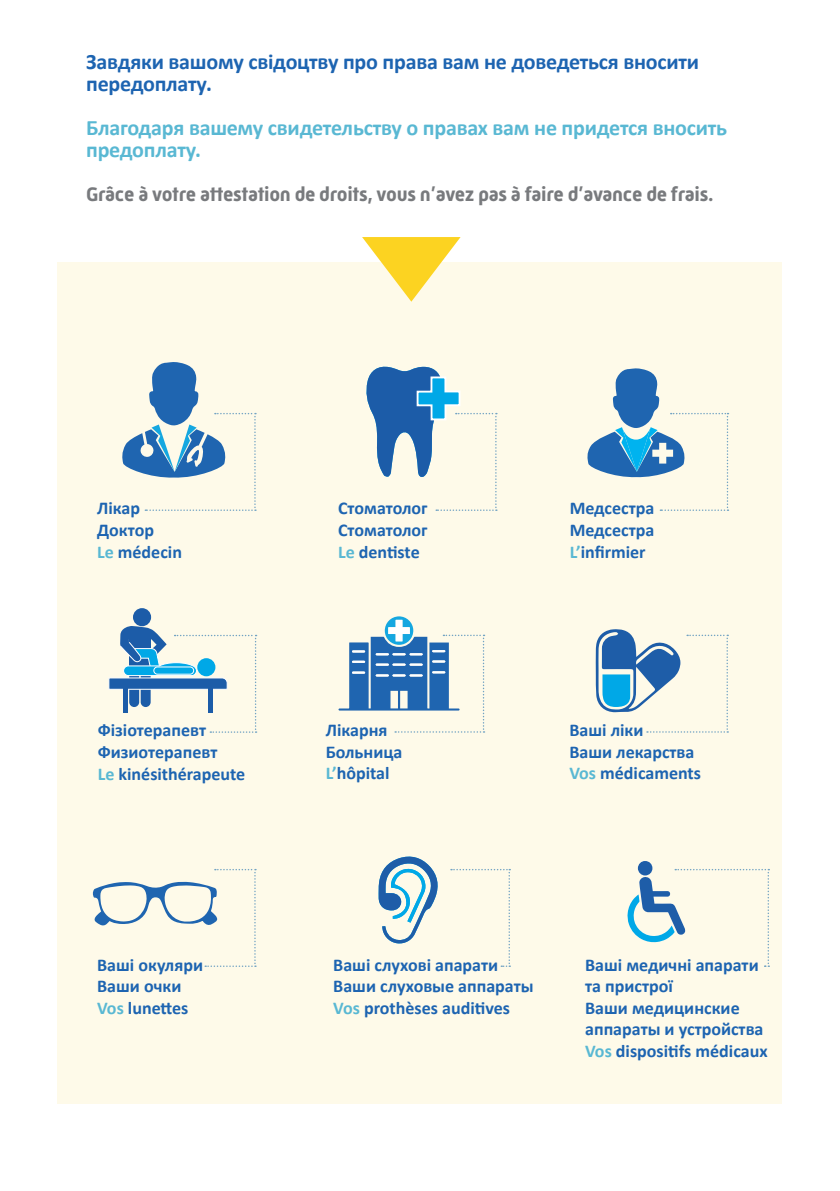
<style>
.page{position:relative;width:840px;height:1191px;background:#fff}
.page>*{position:absolute;margin:0;border:0;box-sizing:border-box;transform-origin:0 0}
.t1{font:700 22px/22px "Calibri";letter-spacing:-.01em;color:#59b8d3}
.t2{font:700 22px/22px "Calibri";letter-spacing:-.01em;color:#1d64b1}
.t3{font:700 20px "Mic 32 New";letter-spacing:-.015em;color:#787a7d}
.t4{font:700 18px/21.6px "Calibri";color:#1d64b1}
.s1{color:#59b8d3}
</style>
<div class="page">
<div style="left:58px;top:262px;width:723px;height:841px;background:#fefae9"></div>
<svg style="left:362px;top:237px;width:98px;height:65px"></svg>
<svg style="left:451px;top:869px;width:59px;height:98px"></svg>
<svg style="left:122px;top:362px;width:134px;height:149px"></svg>
<svg style="left:366px;top:366px;width:130px;height:145px"></svg>
<svg style="left:587px;top:368px;width:141px;height:143px"></svg>
<div style="left:133px;top:608px;width:18px;height:18px;background:#1c5ca8;border-radius:50%"></div>
<svg style="left:108px;top:626px;width:148px;height:107px"></svg>
<svg style="left:338px;top:616px;width:146px;height:116px"></svg>
<svg style="left:595px;top:629px;width:132px;height:103px"></svg>
<svg style="left:92px;top:869px;width:164px;height:98px"></svg>
<svg style="left:378px;top:856px;width:60px;height:88px"></svg>
<svg style="left:627px;top:864px;width:141px;height:103px"></svg>
<div style="left:637px;top:860px;width:15px;height:15px;background:#1e5da8;border-radius:50%"></div>
<p class="t2" style="left:86px;top:50px;width:614px">Завдяки вашому свідоцтву про права вам не доведеться вносити передоплату.</p>
<p class="t1" style="left:86px;top:116px;width:642px">Благодаря вашему свидетельству о правах вам не придется вносить предоплату.</p>
<p class="t3" style="left:86px;top:183px;width:628px">Grâce à votre attestation de droits, vous n’avez pas à faire d’avance de frais.</p>
<p class="t4" style="left:97px;top:497px;width:44px">Лікар</p>
<p class="t4" style="left:97px;top:518px;width:58px">Доктор</p>
<p class="t4" style="left:97px;top:540px;width:86px"><span class="s1">Le</span> médecin</p>
<p class="t4" style="left:98px;top:719px;width:110px">Фізіотерапевт</p>
<p class="t4" style="left:98px;top:740px;width:121px">Физиотерапевт</p>
<p class="t4" style="left:98px;top:762px;width:149px"><span class="s1">Le</span> kinésithérapeute</p>
<p class="t4" style="left:97px;top:953px;width:107px">Ваші окуляри</p>
<p class="t4" style="left:97px;top:974px;width:86px">Ваши очки</p>
<p class="t4" style="left:97px;top:996px;width:93px"><span class="s1">Vos</span> lunettes</p>
<p class="t4" style="left:338px;top:497px;width:91px">Стоматолог</p>
<p class="t4" style="left:338px;top:518px;width:91px">Стоматолог</p>
<p class="t4" style="left:338px;top:540px;width:83px"><span class="s1">Le</span> dentiste</p>
<p class="t4" style="left:325px;top:719px;width:63px">Лікарня</p>
<p class="t4" style="left:325px;top:740px;width:78px">Больница</p>
<p class="t4" style="left:325px;top:762px;width:65px"><span class="s1">L’</span>hôpital</p>
<p class="t4" style="left:569px;top:497px;width:86px">Медсестра</p>
<p class="t4" style="left:569px;top:518px;width:86px">Медсестра</p>
<p class="t4" style="left:569px;top:540px;width:77px"><span class="s1">L’</span>infirmier</p>
<p class="t4" style="left:569px;top:719px;width:76px">Ваші ліки</p>
<p class="t4" style="left:569px;top:740px;width:126px">Ваши лекарства</p>
<p class="t4" style="left:569px;top:762px;width:133px"><span class="s1">Vos</span> médicaments</p>
<p class="t4" style="left:333px;top:953px;width:166px">Ваші слухові апарати</p>
<p class="t4" style="left:333px;top:974px;width:202px">Ваши слуховые аппараты</p>
<p class="t4" style="left:333px;top:996px;width:178px"><span class="s1">Vos</span> prothèses auditives</p>
<p class="t4" style="left:584px;top:953px;width:175px">Ваші медичні апарати та пристрої</p>
<p class="t4" style="left:584px;top:996px;width:180px">Ваши медицинские аппараты и устройства</p>
<p class="t4" style="left:584px;top:1039px;width:184px"><span class="s1">Vos</span> dispositifs médicaux</p>
</div>
